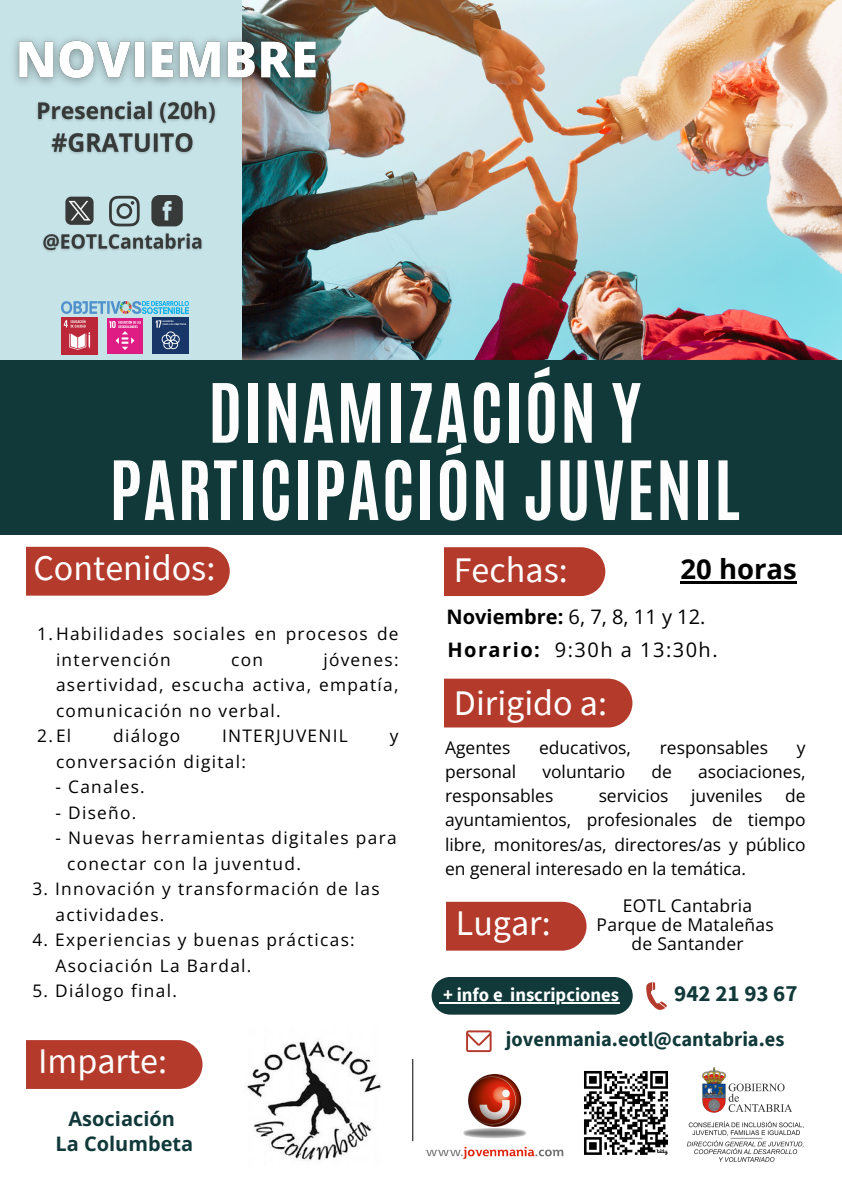
<style>
.page{position:relative;width:842px;height:1191px;background:#fff}
.page>*{position:absolute;margin:0;border:0;box-sizing:border-box;transform-origin:0 0}
.t1{font:700 69.4px/77.2px "Antonio";letter-spacing:.025em;color:#fdfdfd;text-align:center}
.t2{font:36px "Source Sans Pro";color:#fff}
.t3{font:28.5px "Open Sans";color:#fff}
.t4{font:700 27.5px "Open Sans";color:#000}
.t5{font:700 23.1px "Source Sans Pro";color:#113939}
.t6{font:700 20.4px "Source Sans Pro";color:#113939}
.t7{font:20px "Open Sans";letter-spacing:.075em;color:#000}
.t8{font:700 20px "Open Sans";color:#113939}
.t9{font:700 18.7px "Source Sans Pro";color:#fff}
.t10{font:17.5px/24.2px "Open Sans";color:#000;text-align:justify}
.t11{font:17.3px/25.5px "Open Sans";letter-spacing:.075em;color:#000}
.s1{font-weight:700}
</style>
<div class="page">
<img style="left:241px;top:0;width:601px;height:360px">
<div style="left:0;top:0;width:241px;height:419px;background:#c6e3e7"></div>
<div style="left:0;top:360px;width:842px;height:174px;background:#113939"></div>
<hr style="left:412px;top:1058px;width:1px;height:82px;background:#000">
<img style="left:425px;top:1128px;width:139px;height:31px">
<img style="left:468px;top:1074px;width:54px;height:53px">
<svg style="left:466px;top:1030px;width:26px;height:21px"></svg>
<img style="left:584px;top:1071px;width:84px;height:84px">
<img style="left:247px;top:1040px;width:135px;height:121px">
<svg style="left:109px;top:196px;width:31px;height:30px"></svg>
<svg style="left:151px;top:195px;width:32px;height:31px"></svg>
<div style="left:65px;top:197px;width:29px;height:28px;background:#373a39;border-radius:6px"></div>
<svg style="left:68px;top:201px;width:22px;height:19px"></svg>
<img style="left:51px;top:133px;width:143px;height:21px">
<img style="left:14px;top:24px;width:317px;height:70px">
<img style="left:37px;top:101px;width:179px;height:23px">
<img style="left:42px;top:233px;width:160px;height:19px">
<div style="left:27px;top:547px;width:203px;height:48px;background:#b43a2c"></div>
<div style="left:444px;top:547px;width:161px;height:49px;background:#b43a2c"></div>
<hr style="left:680px;top:581px;width:117px;height:2px;background:#000">
<div style="left:26px;top:1040px;width:177px;height:48px;background:#b43a2c"></div>
<div style="left:444px;top:678px;width:188px;height:49px;background:#b43a2c"></div>
<div style="left:446px;top:901px;width:141px;height:49px;background:#b43a2c"></div>
<div style="left:432px;top:977px;width:201px;height:37px;background:#113939;border-radius:19px"></div>
<svg style="left:646px;top:982px;width:21px;height:28px"></svg>
<hr style="left:443px;top:1002px;width:60px;height:1px;background:#fff">
<hr style="left:510px;top:1002px;width:109px;height:1px;background:#fff">
<img style="left:687px;top:1121px;width:117px;height:41px">
<img style="left:702px;top:1067px;width:90px;height:46px">
<img style="left:61px;top:302px;width:128px;height:12px">
<img style="left:61px;top:318px;width:37px;height:36px">
<img style="left:152px;top:318px;width:36px;height:36px">
<img style="left:107px;top:318px;width:36px;height:36px">
<p class="t1" style="left:109px;top:375px;width:632px">DINAMIZACIÓN Y<br>PARTICIPACIÓN JUVENIL</p>
<p class="t2" style="left:33px;top:545px;width:183px">Contenidos:</p>
<h3 class="t2" style="left:454px;top:547px;width:115px">Fechas:</h3>
<h5 class="t4" style="left:680px;top:550px;width:118px">20 horas</h5>
<p class="t3" style="left:451px;top:554px;width:100px">Fechas:</p>
<h1 class="t7" style="left:447px;top:602px;width:260px"><span class="s1">Noviembre:</span> 6, 7, 8, 11 y 12.</h1>
<p class="t7" style="left:447px;top:635px;width:272px"><span class="s1">Horario:</span> 9:30h a 13:30h.</p>
<p class="t11" style="left:56px;top:620px;width:344px;text-indent:-19px">1.Habilidades sociales en procesos de intervención</p>
<p class="t11" style="left:56px;top:646px;width:344px;text-align:justify;text-indent:267px">jóvenes: asertividad, escucha activa, empatía, comunicación no verbal.</p>
<p class="t11" style="left:37px;top:722px;width:36px">2.El</p>
<p class="t11" style="left:113px;top:722px;width:68px">diálogo</p>
<p class="t11" style="left:222px;top:722px;width:127px">INTERJUVENIL</p>
<p class="t11" style="left:390px;top:722px;width:10px">y</p>
<p class="t11" style="left:56px;top:748px;width:191px">conversación digital:</p>
<p class="t11" style="left:56px;top:773px;width:91px">- Canales.</p>
<p class="t11" style="left:56px;top:799px;width:82px">- Diseño.</p>
<p class="t11" style="left:56px;top:824px;width:343px">- Nuevas herramientas digitales para</p>
<p class="t11" style="left:67px;top:850px;width:235px">conectar con la juventud.</p>
<p class="t11" style="left:32px;top:875px;width:349px">3. Innovación y transformación de las</p>
<p class="t11" style="left:56px;top:901px;width:110px">actividades.</p>
<p class="t11" style="left:32px;top:926px;width:324px">4. Experiencias y buenas prácticas:</p>
<p class="t11" style="left:56px;top:952px;width:197px">Asociación La Bardal.</p>
<p class="t11" style="left:32px;top:977px;width:146px">5. Diálogo final.</p>
<p class="t11" style="left:231px;top:646px;width:33px">con</p>
<p class="t2" style="left:454px;top:679px;width:155px">Dirigido a:</p>
<p class="t10" style="left:445px;top:734px;width:67px">Agentes</p>
<p class="t10" style="left:539px;top:734px;width:93px">educativos,</p>
<p class="t10" style="left:660px;top:734px;width:110px">responsables</p>
<p class="t10" style="left:797px;top:734px;width:10px">y</p>
<p class="t10" style="left:445px;top:759px;width:73px">personal</p>
<p class="t10" style="left:542px;top:759px;width:84px">voluntario</p>
<p class="t10" style="left:651px;top:759px;width:22px">de</p>
<p class="t10" style="left:698px;top:759px;width:109px">asociaciones,</p>
<p class="t10" style="left:445px;top:783px;width:110px">responsables</p>
<p class="t10" style="left:599px;top:783px;width:71px">servicios</p>
<p class="t10" style="left:691px;top:783px;width:73px">juveniles</p>
<p class="t10" style="left:445px;top:783px;width:362px;text-indent:340px">de ayuntamientos, profesionales de tiempo libre, monitores/as, directores/as y público en general interesado en la temática.</p>
<p class="t10" style="left:623px;top:893px;width:131px">EOTL Cantabria</p>
<h3 class="t10" style="left:597px;top:912px;width:179px">Parque de Mataleñas</h3>
<p class="t10" style="left:631px;top:930px;width:114px">de Santander</p>
<p class="t9" style="left:443px;top:982px;width:178px">+ info e inscripciones</p>
<p class="t5" style="left:674px;top:978px;width:125px">942 21 93 67</p>
<p class="t2" style="left:456px;top:899px;width:96px">Lugar:</p>
<h4 class="t2" style="left:38px;top:1037px;width:130px">Imparte:</h4>
<p class="t8" style="left:69px;top:1104px;width:108px">Asociación</p>
<p class="t8" style="left:55px;top:1129px;width:139px">La Columbeta</p>
<h3 class="t6" style="left:506px;top:1025px;width:280px">jovenmania.eotl@cantabria.es</h3>
</div>
